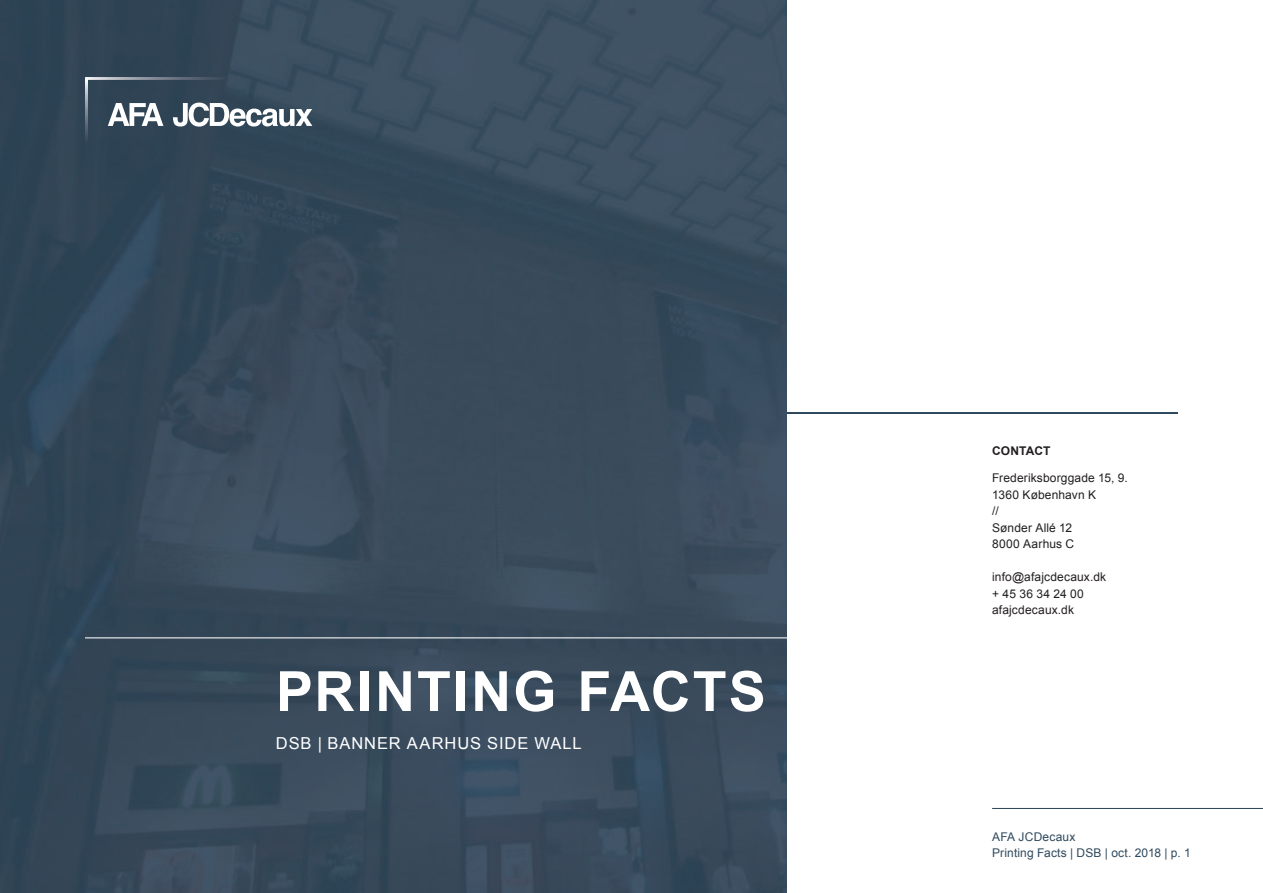
<style>
.page{position:relative;width:1263px;height:893px;background:#fff}
.page>*{position:absolute;margin:0;border:0;box-sizing:border-box;transform-origin:0 0}
.t1{font:700 55.5px "Arial";letter-spacing:.035em;color:#fff}
.t2{font:16.5px "Arial";letter-spacing:.055em;color:#fff}
.t3{font:12px/16.5px "Arial";letter-spacing:.01em;color:#231f20}
.t4{font:12px/16.5px "Arial";letter-spacing:.015em;color:#2e495d}
.t5{font:700 12px "Arial";letter-spacing:.01em;color:#231f20}
</style>
<div class="page">
<hr style="left:992px;top:808px;width:271px;height:1px;background:#2e495d">
<hr style="left:787px;top:412px;width:391px;height:1px;background:#2e495d">
<img style="left:0;top:0;width:787px;height:893px">
<img style="left:85px;top:77px;width:143px;height:3px">
<img style="left:85px;top:81px;width:3px;height:61px">
<svg style="left:108px;top:103px;width:55px;height:23px"></svg>
<svg style="left:173px;top:103px;width:139px;height:24px"></svg>
<hr style="left:85px;top:637px;width:822px;height:1px;background:#fff">
<h1 class="t1" style="left:276px;top:655px;width:491px">PRINTING FACTS</h1>
<h2 class="t2" style="left:276px;top:732px;width:307px">DSB | BANNER AARHUS SIDE WALL</h2>
<p class="t5" style="left:992px;top:443px;width:60px">CONTACT</p>
<p class="t3" style="left:992px;top:470px;width:137px">Frederiksborggade 15, 9.<br>1360 København K<br>//<br>Sønder Allé 12<br>8000 Aarhus C</p>
<p class="t3" style="left:992px;top:569px;width:116px">info@afajcdecaux.dk + 45 36 34 24 00 afajcdecaux.dk</p>
<p class="t4" style="left:992px;top:828px;width:200px">AFA JCDecaux<br>Printing Facts | DSB | oct. 2018 | p. 1</p>
</div>
